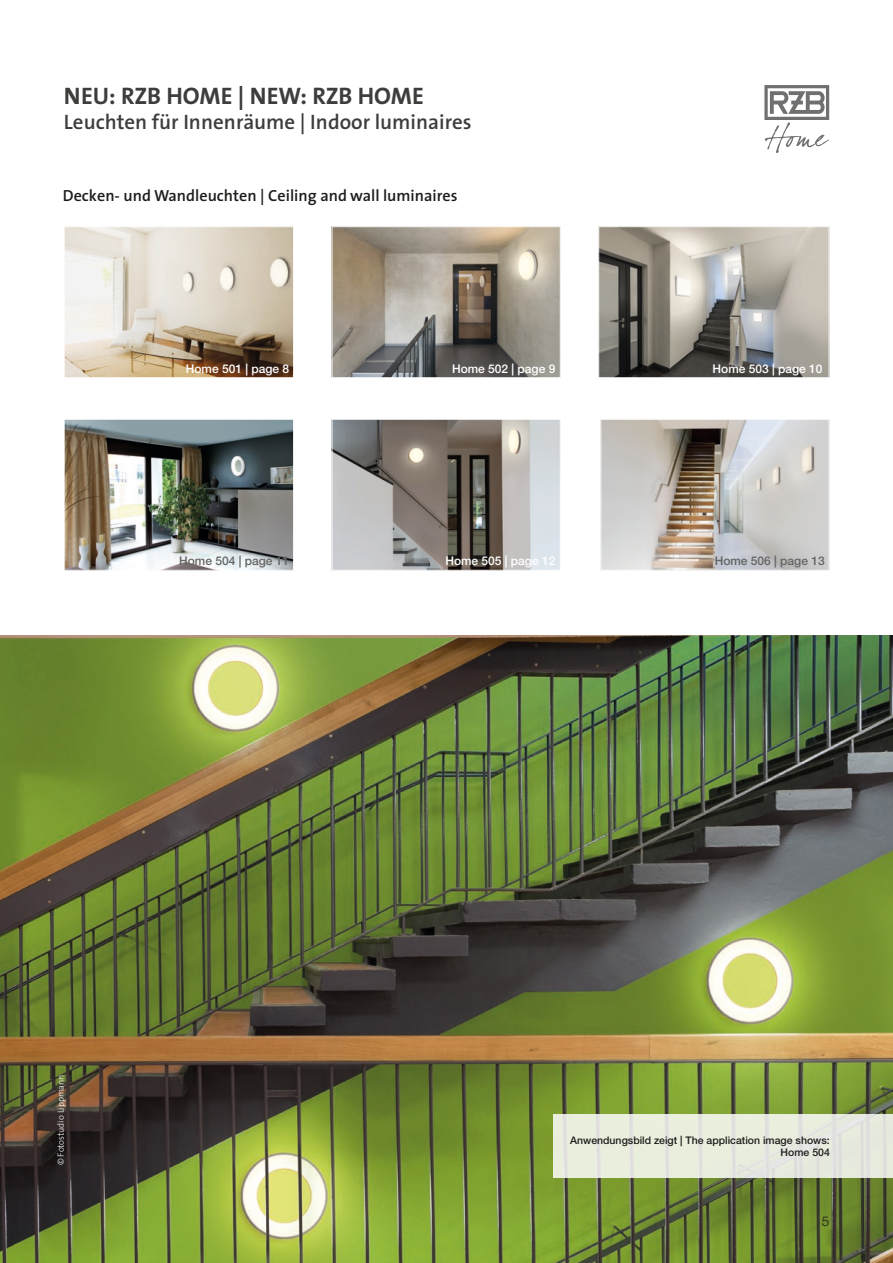
<style>
.page{position:relative;width:893px;height:1263px;background:#fff}
.page>*{position:absolute;margin:0;border:0;box-sizing:border-box;transform-origin:0 0}
.t1{font:700 24px "The Sans";color:#3d3d3c}
.t2{font:600 21px "The Sans";color:#3d3d3c}
.t3{font:600 16.2px "The Sans";color:#1d1d1b}
.t4{font:300 13.5px "Helvetica Neue LTW1 G";color:#1d1d1b}
.t5{font:500 12px "Helvetica Neue LTW1 G";color:#fff}
.t6{font:500 12px "Helvetica Neue LTW1 G";color:#646463}
.t7{font:500 10.5px/12.6px "Helvetica Neue LTW1 G";color:#1d1d1b;text-align:right}
.t8{font:300 9px "The Sans";color:#fff}
</style>
<div class="page">
<img style="left:0;top:635px;width:893px;height:628px">
<img style="left:66px;top:228px;width:226px;height:148px">
<div style="left:64px;top:226px;width:230px;height:152px;border:1px solid #fff"></div>
<img style="left:66px;top:421px;width:226px;height:147px">
<div style="left:64px;top:419px;width:230px;height:151px;border:1px solid #fff"></div>
<img style="left:334px;top:421px;width:224px;height:147px">
<div style="left:332px;top:419px;width:228px;height:151px;border:1px solid #fff"></div>
<img style="left:334px;top:228px;width:224px;height:148px">
<div style="left:332px;top:226px;width:228px;height:152px;border:1px solid #fff"></div>
<img style="left:603px;top:421px;width:224px;height:147px">
<div style="left:601px;top:419px;width:228px;height:151px;border:1px solid #fff"></div>
<img style="left:600px;top:228px;width:227px;height:148px">
<div style="left:598px;top:226px;width:231px;height:152px;border:1px solid #fff"></div>
<svg style="left:764px;top:85px;width:65px;height:68px"></svg>
<div style="left:553px;top:1114px;width:340px;height:64px;background:linear-gradient(to right,#eaefde,#e4e7de)"></div>
<h1 class="t1" style="left:64px;top:76px;width:361px">NEU: RZB HOME | NEW: RZB HOME</h1>
<h2 class="t2" style="left:64px;top:105px;width:409px">Leuchten für Innenräume | Indoor luminaires</h2>
<h3 class="t3" style="left:63px;top:182px;width:396px">Decken- und Wandleuchten | Ceiling and wall luminaires</h3>
<p class="t5" style="left:186px;top:361px;width:105px">Home 501 | page 8</p>
<p class="t6" style="left:179px;top:553px;width:112px">Home 504 | page 11</p>
<p class="t5" style="left:452px;top:361px;width:105px">Home 502 | page 9</p>
<p class="t5" style="left:445px;top:553px;width:112px">Home 505 | page 12</p>
<p class="t5" style="left:712px;top:361px;width:112px">Home 503 | page 10</p>
<p class="t6" style="left:715px;top:553px;width:112px">Home 506 | page 13</p>
<p class="t8" style="left:53px;top:1165px;width:92px;rotate:-90deg">© Fotostudio Lippmann</p>
<p class="t7" style="left:570px;top:1133px;width:261px">Anwendungsbild zeigt | The application image shows:<br>Home 504</p>
<p class="t4" style="left:822px;top:1213px;width:9px">5</p>
</div>
